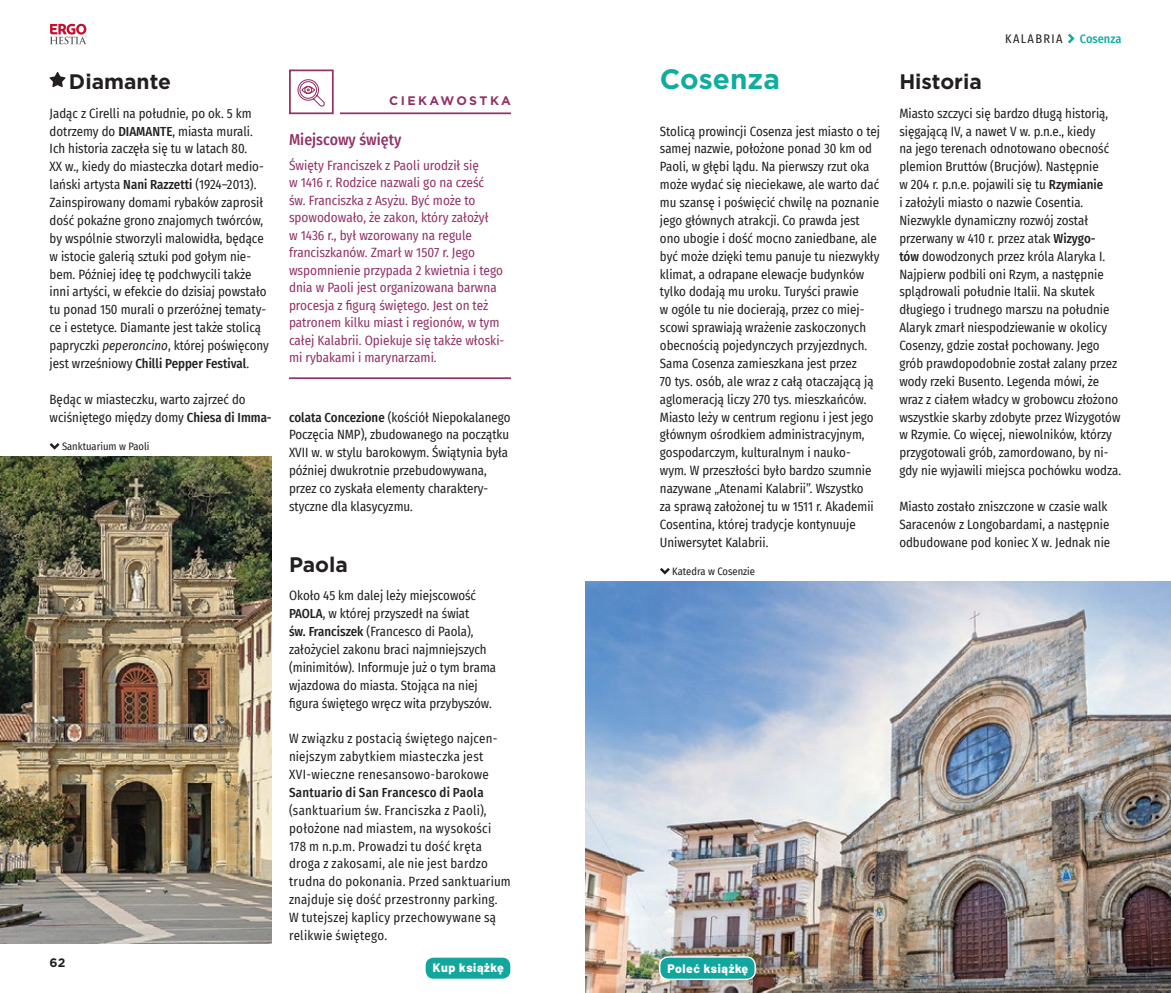
<style>
.page{position:relative;width:1171px;height:993px;background:#fff}
.page>*{position:absolute;margin:0;border:0;box-sizing:border-box;transform-origin:0 0}
.t1{font:700 28px "Gotham";color:#11aca0}
.t2{font:700 21px "Gotham";color:#231f20}
.t3{font:500 15.75px "Fira Sans Condensed";color:#933368}
.t4{font:13.12px/17.8px "Fira Sans Condensed";color:#231f20}
.t5{font:13.12px/17.5px "Fira Sans Condensed";color:#933368}
.t6{font:13.12px/17.8px "Fira Sans Condensed";letter-spacing:.02em;color:#231f20}
.t7{font:500 13.12px "Fira Sans Condensed";letter-spacing:.02em;color:#231f20}
.t8{font:700 12.42px "Gotham";letter-spacing:.19em;color:#933368}
.t9{font:800 12.25px "Barlow";letter-spacing:.05em;color:#fff}
.t10{font:12.25px "Fira Sans Condensed";letter-spacing:.11em;color:#231f20}
.t11{font:500 12.25px "Fira Sans Condensed";color:#11aca0}
.t12{font:700 12.25px "Gotham";color:#231f20}
.t13{font:10.5px "Fira Sans Condensed";color:#231f20}
.s1{font-weight:500}
.s2{font-style:italic}
</style>
<div class="page">
<svg style="left:1068px;top:34px;width:6px;height:9px"></svg>
<svg style="left:50px;top:24px;width:37px;height:20px"></svg>
<svg style="left:50px;top:72px;width:16px;height:15px"></svg>
<img style="left:585px;top:581px;width:586px;height:411px">
<svg style="left:660px;top:568px;width:10px;height:6px"></svg>
<div style="left:289px;top:69px;width:45px;height:45px;border:2px solid #933368"></div>
<hr style="left:340px;top:112px;width:171px;height:2px;background:#933368">
<svg style="left:297px;top:79px;width:28px;height:28px"></svg>
<hr style="left:289px;top:377px;width:222px;height:2px;background:#933368">
<img style="left:0;top:456px;width:272px;height:487px">
<svg style="left:50px;top:443px;width:10px;height:6px"></svg>
<div style="left:660px;top:956px;width:95px;height:23px;background:#13a69e;border-radius:9px"></div>
<div style="left:659px;top:955px;width:97px;height:24px;border:1px solid #fff;border-radius:9px"></div>
<div style="left:425px;top:956px;width:86px;height:23px;background:#13a69e;border-radius:9px"></div>
<div style="left:424px;top:955px;width:88px;height:24px;border:1px solid #fff;border-radius:9px"></div>
<h2 class="t2" style="left:69px;top:67px;width:103px">Diamante</h2>
<p class="t4" style="left:50px;top:104px;width:221px">Jadąc z Cirelli na południe, po ok. 5 km dotrzemy do <span class="s1">DIAMANTE</span>, miasta murali.<br>Ich historia zaczęła się tu w latach 80.<br>XX w., kiedy do miasteczka dotarł medio&shy;lański artysta <span class="s1">Nani Razzetti</span> (1924–2013).<br>Zainspirowany domami rybaków zaprosił dość pokaźne grono znajomych twórców, by wspólnie stworzyli malowidła, będące w istocie galerią sztuki pod gołym nie&shy;bem. Później ideę tę podchwycili także inni artyści, w efekcie do dzisiaj powstało tu ponad 150 murali o przeróżnej tematy&shy;ce i estetyce. Diamante jest także stolicą papryczki <span class="s2">peperoncino</span>, której poświęcony jest wrześniowy <span class="s1">Chilli Pepper Festival</span>.</p>
<p class="t4" style="left:50px;top:389px;width:223px">Będąc w miasteczku, warto zajrzeć do wciśniętego między domy <span class="s1">Chiesa di Imma-</span></p>
<p class="t13" style="left:62px;top:438px;width:89px">Sanktuarium w Paoli</p>
<p class="t12" style="left:50px;top:954px;width:17px">62</p>
<p class="t8" style="left:389px;top:93px;width:123px">CIEKAWOSTKA</p>
<p class="t3" style="left:289px;top:127px;width:114px">Miejscowy święty</p>
<p class="t5" style="left:289px;top:156px;width:217px">Święty Franciszek z Paoli urodził się<br>w 1416 r. Rodzice nazwali go na cześć<br>św. Franciszka z Asyżu. Być może to spowodowało, że zakon, który założył<br>w 1436 r., był wzorowany na regule franciszkanów. Zmarł w 1507 r. Jego wspomnienie przypada 2 kwietnia i tego dnia w Paoli jest organizowana barwna procesja z figurą świętego. Jest on też patronem kilku miast i regionów, w tym całej Kalabrii. Opiekuje się także włoski&shy;mi rybakami i marynarzami.</p>
<p class="t4" style="left:289px;top:407px;width:223px"><span class="s1">colata Concezione</span> (kościół Niepokalanego Poczęcia NMP), zbudowanego na początku XVII w. w stylu barokowym. Świątynia była później dwukrotnie przebudowywana, przez co zyskała elementy charaktery&shy;styczne dla klasycyzmu.</p>
<h2 class="t2" style="left:289px;top:550px;width:60px">Paola</h2>
<p class="t4" style="left:289px;top:586px;width:209px">Około 45 km dalej leży miejscowość <span class="s1">PAOLA</span>, w której przyszedł na świat<br><span class="s1">św. Franciszek</span> (Francesco di Paola), założyciel zakonu braci najmniejszych (minimitów). Informuje już o tym brama wjazdowa do miasta. Stojąca na niej figura świętego wręcz wita przybyszów.</p>
<p class="t6" style="left:289px;top:729px;width:210px">W związku z postacią świętego najcen&shy;niejszym zabytkiem miasteczka jest<br>XVI-wieczne renesansowo-barokowe</p>
<p class="t7" style="left:289px;top:781px;width:196px">Santuario di San Francesco di Paola</p>
<p class="t4" style="left:289px;top:800px;width:223px">(sanktuarium św. Franciszka z Paoli), położone nad miastem, na wysokości 178 m n.p.m. Prowadzi tu dość kręta droga z zakosami, ale nie jest bardzo trudna do pokonania. Przed sanktuarium znajduje się dość przestronny parking.<br>W tutejszej kaplicy przechowywane są relikwie świętego.</p>
<h1 class="t1" style="left:660px;top:61px;width:121px">Cosenza</h1>
<p class="t4" style="left:660px;top:122px;width:222px">Stolicą prowincji Cosenza jest miasto o tej samej nazwie, położone ponad 30 km od Paoli, w głębi lądu. Na pierwszy rzut oka może wydać się nieciekawe, ale warto dać mu szansę i poświęcić chwilę na poznanie jego głównych atrakcji. Co prawda jest ono ubogie i dość mocno zaniedbane, ale być może dzięki temu panuje tu niezwykły klimat, a odrapane elewacje budynków tylko dodają mu uroku. Turyści prawie<br>w ogóle tu nie docierają, przez co miej&shy;scowi sprawiają wrażenie zaskoczonych obecnością pojedynczych przyjezdnych.<br>Sama Cosenza zamieszkana jest przez<br>70 tys. osób, ale wraz z całą otaczającą ją aglomeracją liczy 270 tys. mieszkańców.<br>Miasto leży w centrum regionu i jest jego głównym ośrodkiem administracyjnym, gospodarczym, kulturalnym i nauko&shy;wym. W przeszłości było bardzo szumnie nazywane „Atenami Kalabrii”. Wszystko<br>za sprawą założonej tu w 1511 r. Akademii Cosentina, której tradycje kontynuuje Uniwersytet Kalabrii.</p>
<p class="t13" style="left:672px;top:562px;width:84px">Katedra w Cosenzie</p>
<p class="t9" style="left:433px;top:958px;width:72px">Kup książkę</p>
<p class="t9" style="left:667px;top:958px;width:82px">Poleć książkę</p>
<p class="t10" style="left:1005px;top:30px;width:59px">Kalabria</p>
<p class="t11" style="left:1080px;top:29px;width:43px">Cosenza</p>
<h2 class="t2" style="left:899px;top:67px;width:84px">Historia</h2>
<p class="t4" style="left:899px;top:104px;width:223px">Miasto szczyci się bardzo długą historią, sięgającą IV, a nawet V w. p.n.e., kiedy<br>na jego terenach odnotowano obecność plemion Bruttów (Brucjów). Następnie<br>w 204 r. p.n.e. pojawili się tu <span class="s1">Rzymianie<br></span>i założyli miasto o nazwie Cosentia.<br>Niezwykle dynamiczny rozwój został przerwany w 410 r. przez atak <span class="s1">Wizygo-<br>tów</span> dowodzonych przez króla Alaryka I.<br>Najpierw podbili oni Rzym, a następnie splądrowali południe Italii. Na skutek długiego i trudnego marszu na południe Alaryk zmarł niespodziewanie w okolicy Cosenzy, gdzie został pochowany. Jego grób prawdopodobnie został zalany przez wody rzeki Busento. Legenda mówi, że wraz z ciałem władcy w grobowcu złożono wszystkie skarby zdobyte przez Wizygotów w Rzymie. Co więcej, niewolników, którzy przygotowali grób, zamordowano, by ni&shy;gdy nie wyjawili miejsca pochówku wodza.</p>
<p class="t4" style="left:899px;top:497px;width:212px">Miasto zostało zniszczone w czasie walk<br>Saracenów z Longobardami, a następnie odbudowane pod koniec X w. Jednak nie</p>
</div>
